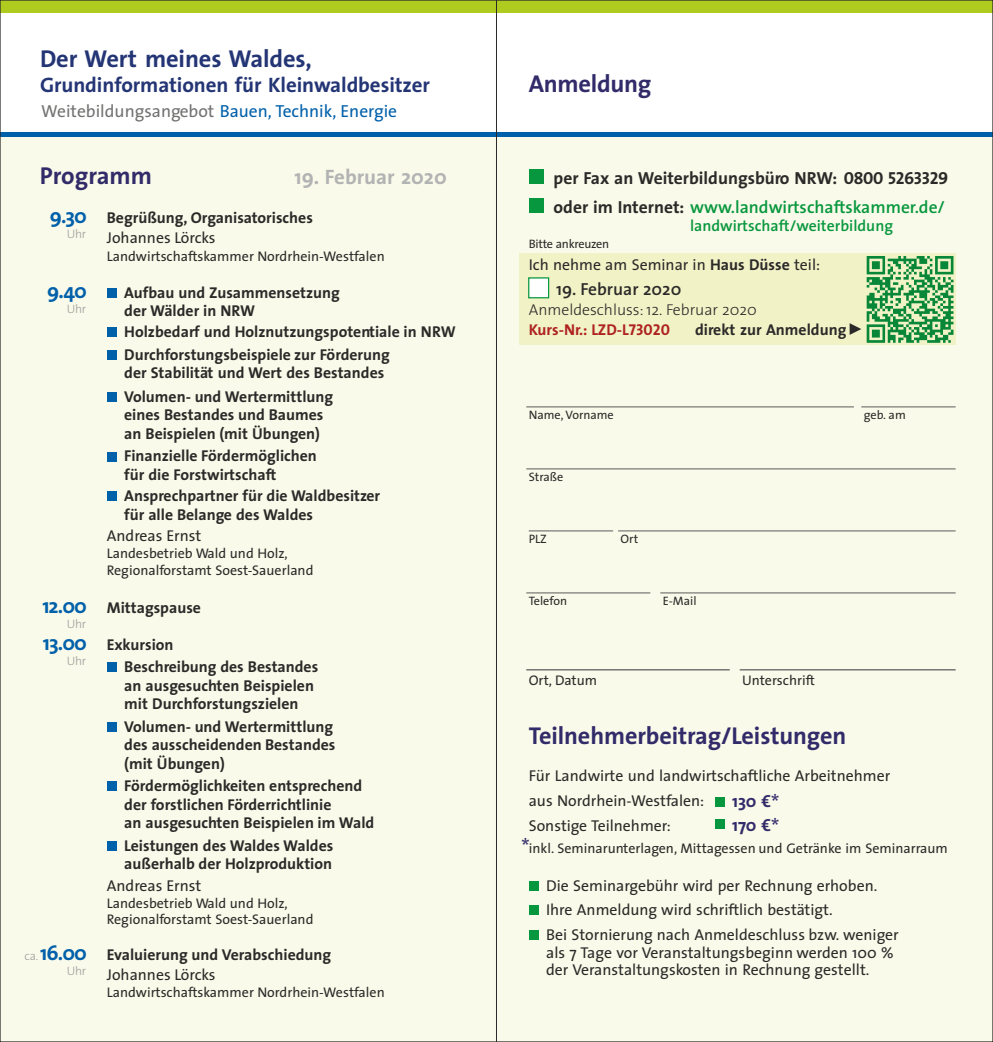
<style>
.page{position:relative;width:993px;height:1042px;background:#fff}
.page>*{position:absolute;margin:0;border:0;box-sizing:border-box;transform-origin:0 0}
.t1{font:700 24.5px "The Sans";letter-spacing:-.005em;color:#322b6a}
.t2{font:700 24.5px "The Sans";letter-spacing:-.005em;color:#243575}
.t3{font:700 21px "The Sans";letter-spacing:-.005em;color:#243575}
.t4{font:700 21px "The Sans";letter-spacing:-.045em;color:#0060aa}
.t5{font:700 21px "The Sans";color:#b2b3b3}
.t6{font:700 17.5px/29.8px "The Sans";color:#2b2a29}
.t7{font:17.5px "The Sans";color:#0060aa}
.t8{font:600 17.5px "The Sans";color:#2b2a29}
.t9{font:700 17.5px/24.8px "The Sans";letter-spacing:-.01em;color:#322b6a}
.t10{font:700 15.75px/18.4px "The Sans";color:#2b2a29}
.t11{font:15.75px/24.8px "The Sans";color:#2b2a29}
.t12{font:300 15.75px "The Sans";color:#2b2a29}
.t13{font:600 15.75px "The Sans";color:#07973e}
.t14{font:15.75px "The Sans Bold Caps";color:#ae2220}
.t15{font:14px/16.4px "The Sans";color:#2b2a29}
.t16{font:12.25px "The Sans";color:#2b2a29}
.t17{font:300 12.25px "The Sans";letter-spacing:-.02em;color:#9d9e9e}
.t18{font:12.25px "The Sans";letter-spacing:-.02em;color:#2b2a29}
.s1{color:#727271}
.s2{font-weight:300;font-size:12.25px;color:#9d9e9e}
.s3{font-family:"The Sans Bold Caps";font-weight:400}
.s4{font-weight:600;color:#07973e}
.s5{font-weight:700}
.s6{font-family:"The Sans";font-weight:700}
.s7{font-family:"Humanist 777 BT Bold B";font-weight:400}
</style>
<div class="page">
<div style="left:0;top:134px;width:992px;height:908px;background:#f9fae9"></div>
<div style="left:0;top:0;width:992px;height:13px;background:#b0cb1f"></div>
<div style="left:0;top:132px;width:992px;height:5px;background:#0060aa"></div>
<div style="left:519px;top:253px;width:436px;height:92px;background:#f1f2c6"></div>
<div style="left:528px;top:881px;width:10px;height:10px;background:#07973e"></div>
<div style="left:528px;top:905px;width:10px;height:10px;background:#07973e"></div>
<div style="left:528px;top:930px;width:10px;height:10px;background:#07973e"></div>
<svg style="left:528px;top:277px;width:22px;height:22px"></svg>
<div style="left:528px;top:169px;width:15px;height:15px;background:#07973e"></div>
<div style="left:528px;top:199px;width:15px;height:14px;background:#07973e"></div>
<div style="left:107px;top:288px;width:10px;height:10px;background:#0060aa"></div>
<div style="left:107px;top:662px;width:10px;height:10px;background:#0060aa"></div>
<div style="left:107px;top:781px;width:10px;height:10px;background:#0060aa"></div>
<div style="left:107px;top:841px;width:10px;height:10px;background:#0060aa"></div>
<div style="left:107px;top:328px;width:10px;height:9px;background:#0060aa"></div>
<div style="left:107px;top:452px;width:10px;height:9px;background:#0060aa"></div>
<div style="left:107px;top:491px;width:10px;height:10px;background:#0060aa"></div>
<div style="left:107px;top:392px;width:10px;height:10px;background:#0060aa"></div>
<div style="left:107px;top:722px;width:10px;height:10px;background:#0060aa"></div>
<div style="left:107px;top:350px;width:10px;height:10px;background:#0060aa"></div>
<hr style="left:528px;top:531px;width:85px;height:1px;background:#5b5b5b">
<hr style="left:526px;top:469px;width:429px;height:1px;background:#5b5b5b">
<hr style="left:526px;top:593px;width:124px;height:1px;background:#5b5b5b">
<hr style="left:526px;top:669px;width:203px;height:1px;background:#5b5b5b">
<hr style="left:618px;top:531px;width:337px;height:1px;background:#5b5b5b">
<hr style="left:660px;top:593px;width:295px;height:1px;background:#5b5b5b">
<hr style="left:739px;top:669px;width:216px;height:1px;background:#5b5b5b">
<hr style="left:526px;top:407px;width:327px;height:1px;background:#5b5b5b">
<hr style="left:861px;top:407px;width:94px;height:1px;background:#5b5b5b">
<div style="left:714px;top:797px;width:10px;height:10px;background:#07973e"></div>
<div style="left:714px;top:819px;width:10px;height:10px;background:#07973e"></div>
<svg style="left:849px;top:256px;width:104px;height:87px"></svg>
<h1 class="t2" style="left:40px;top:50px;width:273px">Der Wert meines Waldes,</h1>
<h2 class="t3" style="left:40px;top:78px;width:391px">Grundinformationen für Kleinwaldbesitzer</h2>
<p class="t7" style="left:41px;top:105px;width:357px"><span class="s1">Weitebildungsangebot</span> Bauen, Technik, Energie</p>
<h1 class="t1" style="left:40px;top:167px;width:114px">Programm</h1>
<h2 class="t5" style="left:294px;top:169px;width:154px">19. Februar 2020</h2>
<p class="t10" style="left:107px;top:211px;width:207px">Begrüßung, Organisatorisches</p>
<h2 class="t4" style="left:50px;top:209px;width:39px">9.30</h2>
<p class="t17" style="left:67px;top:230px;width:21px">Uhr</p>
<p class="t11" style="left:107px;top:228px;width:110px">Johannes Lörcks</p>
<h2 class="t4" style="left:47px;top:283px;width:41px">9.40</h2>
<p class="t17" style="left:67px;top:304px;width:21px">Uhr</p>
<h2 class="t4" style="left:42px;top:598px;width:46px">12.00</h2>
<p class="t17" style="left:67px;top:619px;width:21px">Uhr</p>
<h2 class="t4" style="left:43px;top:636px;width:46px">13.00</h2>
<p class="t17" style="left:67px;top:657px;width:21px">Uhr</p>
<h2 class="t4" style="left:25px;top:946px;width:64px"><span class="s2">ca.</span> 16.00</h2>
<p class="t17" style="left:67px;top:967px;width:21px">Uhr</p>
<p class="t15" style="left:107px;top:250px;width:279px">Landwirtschaftskammer Nordrhein-Westfalen</p>
<p class="t10" style="left:124px;top:286px;width:217px">Aufbau und Zusammensetzung der Wälder in NRW</p>
<p class="t10" style="left:124px;top:325px;width:333px">Holzbedarf und Holznutzungspotentiale in NRW</p>
<p class="t10" style="left:124px;top:348px;width:267px">Durchforstungsbeispiele zur Förderung der Stabilität und Wert des Bestandes</p>
<p class="t10" style="left:124px;top:390px;width:210px">Volumen- und Wertermittlung eines Bestandes und Baumes an Beispielen (mit Übungen)</p>
<p class="t10" style="left:124px;top:449px;width:194px">Finanzielle Fördermöglichen für die Forstwirtschaft</p>
<p class="t10" style="left:124px;top:489px;width:257px">Ansprechpartner für die Waldbesitzer für alle Belange des Waldes</p>
<p class="t11" style="left:107px;top:526px;width:96px">Andreas Ernst</p>
<p class="t15" style="left:107px;top:547px;width:208px">Landesbetrieb Wald und Holz,<br>Regionalforstamt Soest-Sauerland</p>
<p class="t10" style="left:107px;top:601px;width:96px">Mittagspause</p>
<p class="t10" style="left:107px;top:638px;width:68px">Exkursion</p>
<p class="t10" style="left:124px;top:660px;width:195px">Beschreibung des Bestandes an ausgesuchten Beispielen mit Durchforstungszielen</p>
<p class="t10" style="left:124px;top:720px;width:213px">Volumen- und Wertermittlung des ausscheidenden Bestandes (mit Übungen)</p>
<p class="t10" style="left:124px;top:779px;width:251px">Fördermöglichkeiten entsprechend der forstlichen Förderrichtlinie<br>an ausgesuchten Beispielen im Wald</p>
<p class="t10" style="left:124px;top:839px;width:211px">Leistungen des Waldes Waldes außerhalb der Holzproduktion</p>
<p class="t11" style="left:107px;top:875px;width:96px">Andreas Ernst</p>
<p class="t15" style="left:107px;top:897px;width:208px">Landesbetrieb Wald und Holz,<br>Regionalforstamt Soest-Sauerland</p>
<p class="t10" style="left:107px;top:948px;width:226px">Evaluierung und Verabschiedung</p>
<p class="t11" style="left:107px;top:965px;width:110px">Johannes Lörcks</p>
<p class="t15" style="left:107px;top:986px;width:279px">Landwirtschaftskammer Nordrhein-Westfalen</p>
<h1 class="t1" style="left:528px;top:75px;width:124px">Anmeldung</h1>
<p class="t6" style="left:553px;top:166px;width:396px">per Fax an Weiterbildungsbüro NRW: <span class="s3">0800 5263329 </span>oder im Internet: <span class="s4">www.landwirtschaftskammer.de/</span></p>
<p class="t13" style="left:690px;top:221px;width:204px">landwirtschaft/weiterbildung</p>
<p class="t18" style="left:528px;top:240px;width:82px">Bitte ankreuzen</p>
<p class="t11" style="left:528px;top:255px;width:293px">Ich nehme am Seminar in <span class="s5">Haus Düsse</span> teil:</p>
<p class="t8" style="left:556px;top:283px;width:127px">19. Februar 2020</p>
<p class="t14" style="left:528px;top:324px;width:143px"><span class="s6">Kurs-Nr.:</span> LZD-L73020</p>
<p class="t12" style="left:528px;top:304px;width:230px">Anmeldeschluss: 12. Februar 2020</p>
<p class="t10" style="left:695px;top:323px;width:153px">direkt zur Anmeldung</p>
<p class="t16" style="left:528px;top:411px;width:87px">Name, Vorname</p>
<p class="t16" style="left:863px;top:411px;width:43px">geb. am</p>
<p class="t16" style="left:528px;top:473px;width:36px">Straße</p>
<p class="t16" style="left:528px;top:535px;width:20px">PLZ</p>
<p class="t16" style="left:620px;top:535px;width:19px">Ort</p>
<p class="t16" style="left:528px;top:597px;width:40px">Telefon</p>
<p class="t16" style="left:662px;top:597px;width:35px">E-Mail</p>
<p class="t15" style="left:528px;top:674px;width:70px">Ort, Datum</p>
<p class="t15" style="left:742px;top:674px;width:74px">Unterschrift</p>
<h1 class="t1" style="left:528px;top:728px;width:319px">Teilnehmerbeitrag/Leistungen</h1>
<p class="t11" style="left:528px;top:766px;width:363px">Für Landwirte und landwirtschaftliche Arbeitnehmer</p>
<p class="t11" style="left:528px;top:816px;width:143px">Sonstige Teilnehmer:</p>
<p class="t9" style="left:732px;top:791px;width:49px">130 €<span class="s7">*<br></span>170 €<span class="s7">*</span></p>
<p class="t11" style="left:528px;top:791px;width:177px">aus Nordrhein-Westfalen:</p>
<p class="t15" style="left:521px;top:843px;width:428px"><sup>*</sup>inkl. Seminarunterlagen, Mittagessen und Getränke im Seminarraum</p>
<p class="t11" style="left:546px;top:875px;width:354px">Die Seminargebühr wird per Rechnung erhoben.<br>Ihre Anmeldung wird schriftlich bestätigt.<br>Bei Stornierung nach Anmeldeschluss bzw. weniger</p>
<p class="t11" style="left:546px;top:946px;width:349px;line-height:17.3px">als 7 Tage vor Veranstaltungsbeginn werden 100 % der Veranstaltungskosten in Rechnung gestellt.</p>
</div>
